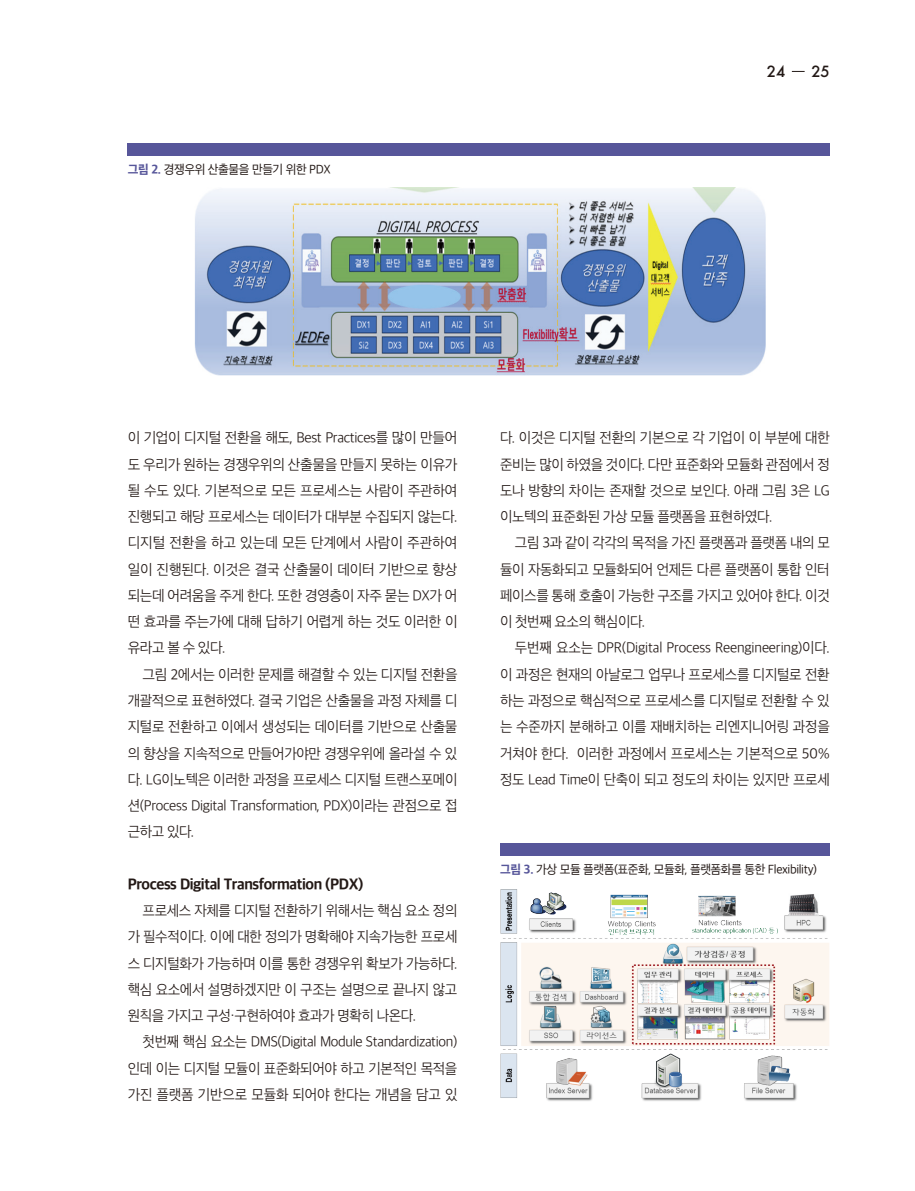
<style>
.page{position:relative;width:915px;height:1191px;background:#fff}
.page>*{position:absolute;margin:0;border:0;box-sizing:border-box;transform-origin:0 0}
.중제_10_5{font:800 15.75px "Apple SD Gothic Neo";letter-spacing:-.025em;color:#231916;scale:.96 1}
.본문고딕_10{font:300 15px/26.2px "Apple SD Gothic Neo";letter-spacing:-.025em;color:#231916;text-align:justify;scale:.96 1}
.본문고딕_10-2{font:300 15px/26.2px "Apple SD Gothic Neo";letter-spacing:-.025em;color:#231916;text-align:justify}
.t1{font:500 15px "Futura";color:#231916}
.표_그림_제목_8_5{font:12.9px "Apple SD Gothic Neo";letter-spacing:-.03em;color:#231916;scale:.96 1}
.s1{font-weight:800;font-size:12.75px;color:#57569a}
</style>
<div class="page">
<svg style="left:791px;top:71px;width:13px;height:1px"></svg>
<div style="left:128px;top:143px;width:701px;height:13px;background:#57569a"></div>
<div style="left:500px;top:842px;width:329px;height:13px;background:#57569a"></div>
<img style="left:194px;top:188px;width:572px;height:187px">
<img style="left:500px;top:889px;width:329px;height:212px">
<p class="표_그림_제목_8_5" style="left:128px;top:163px;width:213px"><span class="s1">그림 2.</span> 경쟁우위 산출물을 만들기 위한 PDX</p>
<p class="t1" style="left:766px;top:61px;width:20px">24</p>
<p class="t1" style="left:811px;top:61px;width:20px">25</p>
<p class="본문고딕_10-2" style="left:128px;top:426px;width:331px">이 기업이 디지털 전환을 해도, Best Practices를 많이 만들어 도 우리가 원하는 경쟁우위의 산출물을 만들지 못하는 이유가 될 수도 있다. 기본적으로 모든 프로세스는 사람이 주관하여 진행되고 해당 프로세스는 데이터가 대부분 수집되지 않는다. 디지털 전환을 하고 있는데 모든 단계에서 사람이 주관하여 일이 진행된다. 이것은 결국 산출물이 데이터 기반으로 향상 되는데 어려움을 주게 한다. 또한 경영층이 자주 묻는 DX가 어 떤 효과를 주는가에 대해 답하기 어렵게 하는 것도 이러한 이 유라고 볼 수 있다.</p>
<p class="본문고딕_10-2" style="left:128px;top:662px;width:331px;text-indent:15px">그림 2에서는 이러한 문제를 해결할 수 있는 디지털 전환을 개괄적으로 표현하였다. 결국 기업은 산출물을 과정 자체를 디 지털로 전환하고 이에서 생성되는 데이터를 기반으로 산출물 의 향상을 지속적으로 만들어가야만 경쟁우위에 올라설 수 있 다. LG이노텍은 이러한 과정을 프로세스 디지털 트랜스포메이 션(Process Digital Transformation, PDX)이라는 관점으로 접 근하고 있다.</p>
<p class="중제_10_5" style="left:128px;top:876px;width:247px">Process Digital Transformation (PDX)</p>
<p class="본문고딕_10" style="left:128px;top:898px;width:345px;text-indent:15px">프로세스 자체를 디지털 전환하기 위해서는 핵심 요소 정의 가 필수적이다. 이에 대한 정의가 명확해야 지속가능한 프로세 스 디지털화가 가능하며 이를 통한 경쟁우위 확보가 가능하다. 핵심 요소에서 설명하겠지만 이 구조는 설명으로 끝나지 않고 원칙을 가지고 구성·구현하여야 효과가 명확히 나온다.</p>
<p class="본문고딕_10" style="left:128px;top:1029px;width:345px;text-indent:15px">첫번째 핵심 요소는 DMS(Digital Module Standardization) 인데 이는 디지털 모듈이 표준화되어야 하고 기본적인 목적을 가진 플랫폼 기반으로 모듈화 되어야 한다는 개념을 담고 있</p>
<p class="본문고딕_10" style="left:500px;top:426px;width:345px">다. 이것은 디지털 전환의 기본으로 각 기업이 이 부분에 대한 준비는 많이 하였을 것이다. 다만 표준화와 모듈화 관점에서 정 도나 방향의 차이는 존재할 것으로 보인다. 아래 그림 3은 LG 이노텍의 표준화된 가상 모듈 플랫폼을 표현하였다.</p>
<p class="본문고딕_10" style="left:500px;top:531px;width:345px;text-indent:15px">그림 3과 같이 각각의 목적을 가진 플랫폼과 플랫폼 내의 모 듈이 자동화되고 모듈화되어 언제든 다른 플랫폼이 통합 인터 페이스를 통해 호출이 가능한 구조를 가지고 있어야 한다. 이것 이 첫번째 요소의 핵심이다.</p>
<p class="본문고딕_10" style="left:500px;top:636px;width:345px;text-indent:15px">두번째 요소는 DPR(Digital Process Reengineering)이다. 이 과정은 현재의 아날로그 업무나 프로세스를 디지털로 전환 하는 과정으로 핵심적으로 프로세스를 디지털로 전환할 수 있 는 수준까지 분해하고 이를 재배치하는 리엔지니어링 과정을 거쳐야 한다. 이러한 과정에서 프로세스는 기본적으로 50% 정도 Lead Time이 단축이 되고 정도의 차이는 있지만 프로세</p>
<p class="표_그림_제목_8_5" style="left:500px;top:862px;width:332px"><span class="s1">그림 3.</span> 가상 모듈 플랫폼(표준화, 모듈화, 플랫폼화를 통한 Flexibility)</p>
</div>
